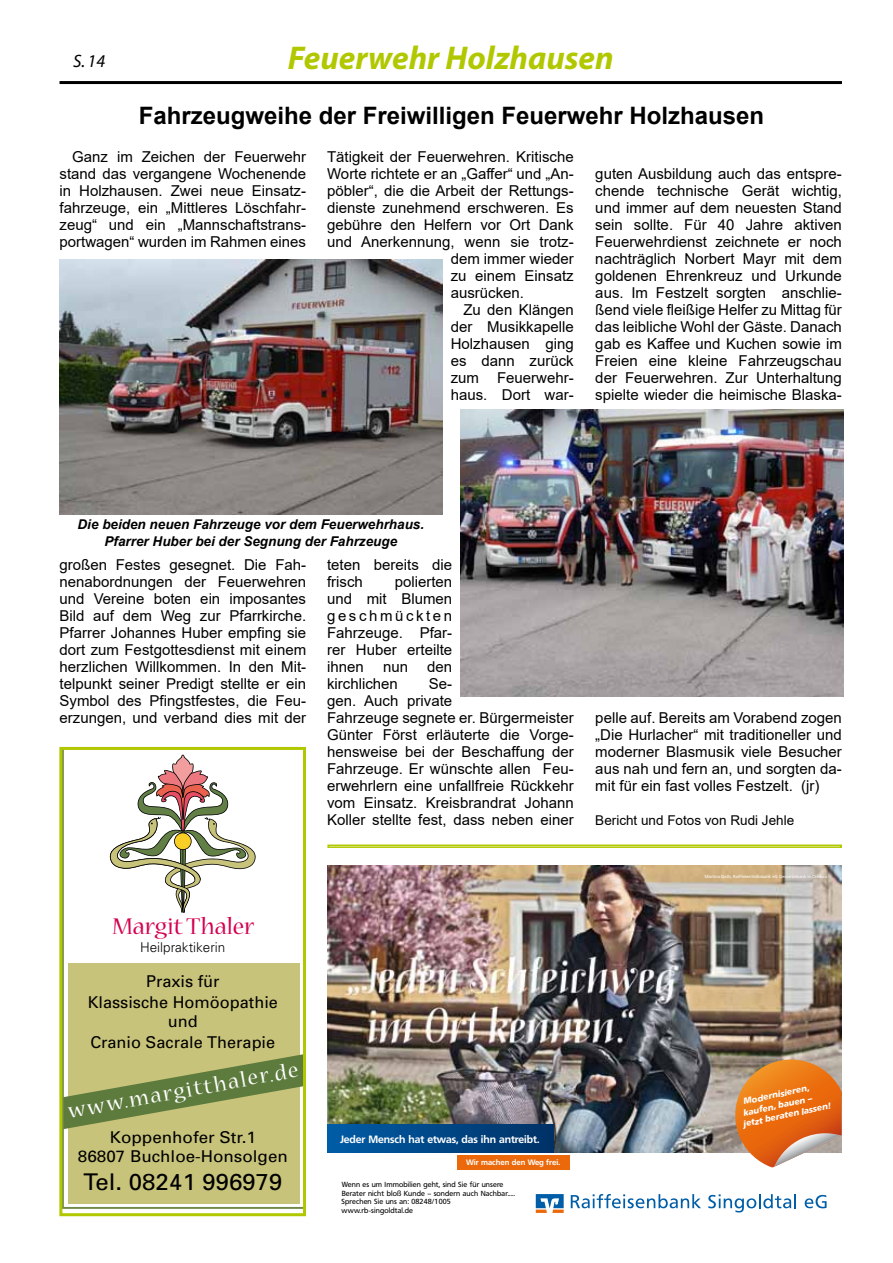
<style>
.page{position:relative;width:893px;height:1263px;background:#fff}
.page>*{position:absolute;margin:0;border:0;box-sizing:border-box;transform-origin:0 0}
.t1{font:italic 700 33px "Myriad Pro";color:#b1c800}
.t2{font:25.2px "Nueva Std";color:#d40050}
.t3{font:700 24px "Arial";color:#000}
.t4{font:22.95px "Nueva Std";color:#fff}
.t5{font:22.95px "Univers";color:#000;scale:1.04 1}
.t6{font:italic 18px "Myriad Pro";color:#000}
.t7{font:16.35px/21.1px "Univers";color:#000;text-align:center}
.t8{font:16.35px/19.5px "Univers";color:#000;text-align:center;scale:1.04 1}
.t9{font:15px/17px "Arial";color:#000;text-align:justify}
.t10{font:italic 700 13.5px/16.5px "Arial";color:#000;text-align:center}
.t11{font:13.5px "Arial";color:#000}
.t12{font:300 13.5px "Univers";color:#000}
.t13{font:700 10.5px "Frutiger VR";letter-spacing:-.005em;color:#fff}
.t14{font:italic 900 8.55px/10.9px "Frutiger VR";color:#fff}
.t15{font:700 7.8px "Frutiger VR";color:#fff}
.t16{font:7.35px/8.6px "Frutiger VR";letter-spacing:.015em;color:#000}
.t17{font:4.2px "Frutiger VR";letter-spacing:.015em;color:#fff}
</style>
<div class="page">
<hr style="left:60px;top:81px;width:782px;height:3px;background:#000">
<div style="left:327px;top:844px;width:515px;height:4px;border:2px solid #b1c800"></div>
<svg style="left:63px;top:751px;width:239px;height:458px;fill:#c8c37a"></svg>
<div style="left:59px;top:747px;width:247px;height:469px;border:3px solid #b1c800"></div>
<img style="left:327px;top:866px;width:515px;height:286px">
<div style="left:327px;top:1125px;width:227px;height:27px;background:linear-gradient(to right,#005ca7,#003166)"></div>
<div style="left:457px;top:1155px;width:113px;height:15px;background:#eb690b"></div>
<svg style="left:571px;top:1194px;width:130px;height:14px"></svg>
<svg style="left:708px;top:1194px;width:88px;height:18px"></svg>
<svg style="left:805px;top:1195px;width:22px;height:13px"></svg>
<div style="left:535px;top:1193px;width:29px;height:20px;border:1px solid #fff"></div>
<svg style="left:536px;top:1194px;width:28px;height:19px"></svg>
<svg style="left:727px;top:1059px;width:115px;height:108px;background:#db894c"></svg>
<img style="left:461px;top:409px;width:382px;height:287px">
<img style="left:60px;top:259px;width:382px;height:255px">
<p class="t6" style="left:73px;top:49px;width:34px">S. 14</p>
<h1 class="t1" style="left:288px;top:37px;width:328px">Feuerwehr Holzhausen</h1>
<h3 class="t3" style="left:139px;top:99px;width:627px">Fahrzeugweihe der Freiwilligen Feuerwehr Holzhausen</h3>
<p class="t9" style="left:595px;top:165px;width:248px">guten Ausbildung auch das entspre&shy;chende technische Gerät wichtig, und immer auf dem neuesten Stand sein sollte. Für 40 Jahre aktiven Feuerwehrdienst zeichnete er noch nachträglich Norbert Mayr mit dem goldenen Ehrenkreuz und Urkunde aus. Im Festzelt sorgten anschlie&shy;ßend viele fleißige Helfer zu Mittag für das leibliche Wohl der Gäste. Danach gab es Kaffee und Kuchen sowie im Freien eine kleine Fahrzeugschau der Feuerwehren. Zur Unterhaltung spielte wieder die heimische Blaska-</p>
<p class="t9" style="left:60px;top:148px;width:248px;text-indent:13px">Ganz im Zeichen der Feuerwehr stand das vergangene Wochenende in Holzhausen. Zwei neue Einsatz&shy;fahrzeuge, ein „Mittleres Löschfahr&shy;zeug“ und ein „Mannschaftstrans&shy;portwagen“ wurden im Rahmen eines</p>
<p class="t9" style="left:327px;top:148px;width:248px">Tätigkeit der Feuerwehren. Kritische</p>
<p class="t9" style="left:327px;top:165px;width:248px">Worte richtete er an „Gaffer“ und „An-</p>
<p class="t9" style="left:327px;top:182px;width:248px">pöbler“, die die Arbeit der Rettungs-</p>
<p class="t9" style="left:327px;top:199px;width:248px">dienste zunehmend erschweren. Es</p>
<p class="t9" style="left:327px;top:216px;width:248px">gebühre den Helfern vor Ort Dank</p>
<p class="t9" style="left:327px;top:233px;width:248px">und Anerkennung, wenn sie trotz-</p>
<p class="t9" style="left:451px;top:250px;width:124px">dem immer wieder</p>
<p class="t9" style="left:451px;top:267px;width:124px">zu einem Einsatz</p>
<p class="t9" style="left:451px;top:284px;width:75px">ausrücken.</p>
<p class="t9" style="left:463px;top:301px;width:112px">Zu den Klängen</p>
<p class="t9" style="left:451px;top:318px;width:124px">der Musikkapelle</p>
<p class="t9" style="left:451px;top:335px;width:124px">Holzhausen ging</p>
<p class="t9" style="left:451px;top:352px;width:124px">es dann zurück</p>
<p class="t9" style="left:451px;top:369px;width:124px">zum Feuerwehr-</p>
<p class="t9" style="left:451px;top:386px;width:124px">haus. Dort war-</p>
<p class="t10" style="left:78px;top:517px;width:348px">Die beiden neuen Fahrzeuge vor dem Feuerwehrhaus.<br>Pfarrer Huber bei der Segnung der Fahrzeuge</p>
<p class="t9" style="left:60px;top:556px;width:248px">großen Festes gesegnet. Die Fah&shy;nenabordnungen der Feuerwehren und Vereine boten ein imposantes Bild auf dem Weg zur Pfarrkirche.<br>Pfarrer Johannes Huber empfing sie dort zum Festgottesdienst mit einem herzlichen Willkommen. In den Mit&shy;telpunkt seiner Predigt stellte er ein Symbol des Pfingstfestes, die Feu&shy;erzungen, und verband dies mit der</p>
<p class="t9" style="left:327px;top:556px;width:127px">teten bereits die frisch</p>
<p class="t9" style="left:327px;top:573px;width:127px;text-indent:68px">polierten und mit Blumen geschmückten Fahrzeuge. Pfar&shy;rer Huber erteilte ihnen</p>
<p class="t9" style="left:383px;top:658px;width:27px">nun</p>
<p class="t9" style="left:427px;top:658px;width:27px">den</p>
<p class="t9" style="left:327px;top:675px;width:72px">kirchlichen</p>
<p class="t9" style="left:327px;top:675px;width:248px;text-align:left;text-indent:102px">Se-<br>gen. Auch private<br>Fahrzeuge segnete er. Bürgermeister<br>Günter Först erläuterte die Vorge&shy;hensweise bei der Beschaffung der<br>Fahrzeuge. Er wünschte allen Feu&shy;erwehrlern eine unfallfreie Rückkehr vom Einsatz. Kreisbrandrat Johann<br>Koller stellte fest, dass neben einer</p>
<h2 class="t2" style="left:112px;top:915px;width:143px">Margit Thaler</h2>
<p class="t12" style="left:140px;top:939px;width:87px">Heilpraktikerin</p>
<p class="t7" style="left:88px;top:970px;width:192px">Praxis für<br>Klassische Homöopathie</p>
<p class="t7" style="left:90px;top:1010px;width:186px">und<br>Cranio Sacrale Therapie</p>
<h3 class="t4" style="left:66px;top:1100px;width:235px;rotate:-10deg">www.margitthaler.de</h3>
<p class="t8" style="left:78px;top:1127px;width:203px">Koppenhofer Str.1<br>86807 Buchloe-Honsolgen</p>
<h3 class="t5" style="left:83px;top:1167px;width:193px">Tel. 08241 996979</h3>
<p class="t13" style="left:340px;top:1133px;width:201px">Jeder Mensch hat etwas, das ihn antreibt.</p>
<p class="t15" style="left:466px;top:1158px;width:96px">Wir machen den Weg frei.</p>
<p class="t16" style="left:342px;top:1181px;width:175px">Wenn es um Immobilien geht, sind Sie für unsere Berater nicht bloß Kunde – sondern auch Nachbar.....<br>Sprechen Sie uns an: 08248/1005 www.rb-singoldtal.de</p>
<p class="t9" style="left:595px;top:709px;width:248px">pelle auf. Bereits am Vorabend zogen „Die Hurlacher“ mit traditioneller und moderner Blasmusik viele Besucher aus nah und fern an, und sorgten da&shy;mit für ein fast volles Festzelt. (jr)</p>
<p class="t11" style="left:595px;top:811px;width:200px">Bericht und Fotos von Rudi Jehle</p>
<p class="t17" style="left:705px;top:874px;width:123px">Martina Goth, RaiffeisenVolksbank eG Gewerbebank in Ornbau</p>
<p class="t14" style="left:738px;top:1097px;width:90px;text-indent:5px;rotate:-12deg">M odernisieren, kaufen ,bauen – jetzt beraten lassen !</p>
</div>
